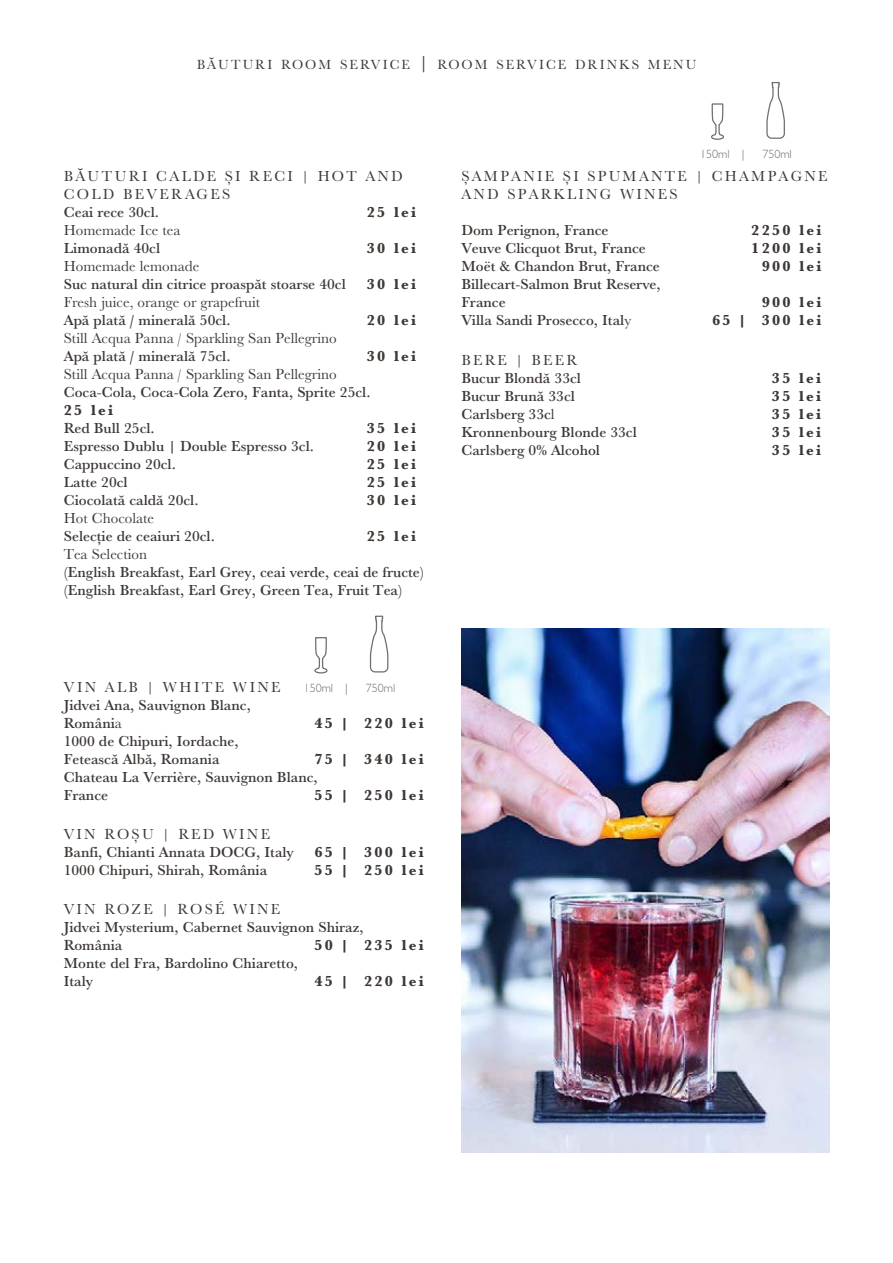
<style>
.page{position:relative;width:893px;height:1263px;background:#fff}
.page>*{position:absolute;margin:0;border:0;box-sizing:border-box;transform-origin:0 0}
.t1{font:500 15px/18px "Baskerville URW";color:#3e3835}
.t2{font:700 expanded 15px "Baskerville URW";letter-spacing:.15em;color:#3e3835}
.t3{font:15px "Baskerville URW";color:#3e3835}
.t4{font:15px/18px "Baskerville URW";letter-spacing:.15em;color:#3e3835}
.t5{font:15px "Baskerville URW";letter-spacing:.165em;color:#3e3835}
.t6{font:13.65px "Baskerville URW";letter-spacing:.145em;color:#3e3835}
.t7{font:300 12px "Gill Sans MT Pro";color:#6d6f71}
.s1{font-size:19.5px}
.s2{font-weight:400}
</style>
<div class="page">
<img style="left:461px;top:629px;width:368px;height:523px">
<svg style="left:314px;top:615px;width:75px;height:59px"></svg>
<div style="left:333px;top:610px;width:34px;height:65px;background:#fff"></div>
<svg style="left:711px;top:82px;width:74px;height:58px"></svg>
<div style="left:729px;top:77px;width:35px;height:64px;background:#fff"></div>
<p class="t6" style="left:197px;top:56px;width:501px">BĂUTURI ROOM SERVICE <span class="s1">|</span> ROOM SERVICE DRINKS MENU</p>
<p class="t4" style="left:64px;top:167px;width:341px">BĂUTURI CALDE ȘI RECI | HOT AND<br>COLD BEVERAGES</p>
<p class="t1" style="left:64px;top:203px;width:97px">Ceai rece 30cl.</p>
<p class="t2" style="left:367px;top:203px;width:51px">25 lei</p>
<p class="t3" style="left:64px;top:220px;width:118px">Homemade Ice tea</p>
<p class="t1" style="left:64px;top:239px;width:98px">Limonadă 40cl</p>
<p class="t2" style="left:367px;top:239px;width:51px">30 lei</p>
<p class="t3" style="left:64px;top:256px;width:137px">Homemade lemonade</p>
<p class="t1" style="left:64px;top:275px;width:284px">Suc natural din citrice proaspăt stoarse 40cl</p>
<p class="t2" style="left:367px;top:275px;width:51px">30 lei</p>
<p class="t3" style="left:64px;top:292px;width:198px">Fresh juice, orange or grapefruit</p>
<p class="t1" style="left:64px;top:311px;width:168px">Apă plată / minerală 50cl.</p>
<p class="t2" style="left:367px;top:311px;width:51px">20 lei</p>
<p class="t3" style="left:64px;top:328px;width:274px">Still Acqua Panna / Sparkling San Pellegrino</p>
<p class="t1" style="left:64px;top:347px;width:168px">Apă plată / minerală 75cl.</p>
<p class="t2" style="left:367px;top:347px;width:51px">30 lei</p>
<p class="t3" style="left:64px;top:364px;width:274px">Still Acqua Panna / Sparkling San Pellegrino</p>
<p class="t1" style="left:64px;top:383px;width:308px">Coca-Cola, Coca-Cola Zero, Fanta, Sprite 25cl.</p>
<p class="t2" style="left:64px;top:401px;width:51px">25 lei</p>
<p class="t1" style="left:64px;top:419px;width:93px">Red Bull 25cl.</p>
<p class="t2" style="left:367px;top:419px;width:51px">35 lei</p>
<p class="t1" style="left:64px;top:437px;width:252px">Espresso Dublu | Double Espresso 3cl.</p>
<p class="t2" style="left:367px;top:437px;width:51px">20 lei</p>
<p class="t1" style="left:64px;top:455px;width:114px">Cappuccino 20cl.</p>
<p class="t2" style="left:367px;top:455px;width:51px">25 lei</p>
<p class="t1" style="left:64px;top:473px;width:65px">Latte 20cl</p>
<p class="t2" style="left:367px;top:473px;width:51px">25 lei</p>
<p class="t1" style="left:64px;top:491px;width:136px">Ciocolată caldă 20cl.</p>
<p class="t2" style="left:367px;top:491px;width:51px">30 lei</p>
<p class="t3" style="left:64px;top:508px;width:92px">Hot Chocolate</p>
<p class="t1" style="left:64px;top:527px;width:153px">Selecție de ceaiuri 20cl.</p>
<p class="t2" style="left:367px;top:527px;width:51px">25 lei</p>
<p class="t3" style="left:64px;top:544px;width:85px">Tea Selection</p>
<p class="t1" style="left:64px;top:563px;width:362px">(English Breakfast, Earl Grey, ceai verde, ceai de fructe) (English Breakfast, Earl Grey, Green Tea, Fruit Tea)</p>
<p class="t5" style="left:64px;top:677px;width:218px">VIN ALB | WHITE WINE</p>
<p class="t1" style="left:64px;top:695px;width:189px">Jidvei Ana, Sauvignon Blanc,<br>Români<span class="s2">a</span></p>
<p class="t7" style="left:304px;top:680px;width:46px">150ml |</p>
<p class="t7" style="left:366px;top:680px;width:31px">750ml</p>
<p class="t2" style="left:314px;top:714px;width:111px">45 | 220 lei</p>
<p class="t1" style="left:64px;top:731px;width:176px">1000 de Chipuri, Iordache,<br>Fetească Albă, Romania</p>
<p class="t2" style="left:314px;top:750px;width:111px">75 | 340 lei</p>
<p class="t1" style="left:64px;top:767px;width:255px">Chateau La Verrière, Sauvignon Blanc,<br>France</p>
<p class="t2" style="left:314px;top:786px;width:111px">55 | 250 lei</p>
<p class="t4" style="left:64px;top:825px;width:208px">VIN ROȘU | RED WINE</p>
<p class="t1" style="left:64px;top:842px;width:232px">Banfi, Chianti Annata DOCG, Italy</p>
<p class="t2" style="left:314px;top:843px;width:111px">65 | 300 lei</p>
<p class="t1" style="left:64px;top:860px;width:205px">1000 Chipuri, Shirah, România</p>
<p class="t2" style="left:314px;top:861px;width:111px">55 | 250 lei</p>
<p class="t4" style="left:64px;top:900px;width:218px">VIN ROZE | ROSÉ WINE</p>
<p class="t1" style="left:64px;top:918px;width:301px">Jidvei Mysterium, Cabernet Sauvignon Shiraz,<br>România</p>
<p class="t2" style="left:314px;top:937px;width:111px">50 | 235 lei</p>
<p class="t1" style="left:64px;top:954px;width:236px">Monte del Fra, Bardolino Chiaretto,<br>Italy</p>
<p class="t2" style="left:314px;top:973px;width:111px">45 | 220 lei</p>
<p class="t7" style="left:700px;top:147px;width:46px">150ml |</p>
<p class="t7" style="left:762px;top:147px;width:31px">750ml</p>
<p class="t4" style="left:461px;top:167px;width:368px">ȘAMPANIE ȘI SPUMANTE | CHAMPAGNE<br>AND SPARKLING WINES</p>
<p class="t1" style="left:461px;top:221px;width:149px">Dom Perignon, France</p>
<p class="t2" style="left:751px;top:221px;width:72px">2250 lei</p>
<p class="t1" style="left:461px;top:239px;width:186px">Veuve Clicquot Brut, France</p>
<p class="t2" style="left:751px;top:239px;width:72px">1200 lei</p>
<p class="t1" style="left:461px;top:257px;width:200px">Moët &amp; Chandon Brut, France</p>
<p class="t2" style="left:762px;top:257px;width:61px">900 lei</p>
<p class="t1" style="left:461px;top:275px;width:201px">Billecart-Salmon Brut Reserve,<br>France</p>
<p class="t2" style="left:762px;top:293px;width:61px">900 lei</p>
<p class="t1" style="left:461px;top:311px;width:171px">Villa Sandi Prosecco, Ital<span class="s2">y</span></p>
<p class="t2" style="left:712px;top:311px;width:111px">65 | 300 lei</p>
<p class="t4" style="left:461px;top:350px;width:117px">BERE | BEER</p>
<p class="t1" style="left:461px;top:368px;width:121px">Bucur Blondă 33cl</p>
<p class="t2" style="left:772px;top:369px;width:51px">35 lei</p>
<p class="t1" style="left:461px;top:386px;width:115px">Bucur Brună 33cl</p>
<p class="t2" style="left:772px;top:387px;width:51px">35 lei</p>
<p class="t1" style="left:461px;top:404px;width:95px">Carlsberg 33c<span class="s2">l</span></p>
<p class="t2" style="left:772px;top:405px;width:51px">35 lei</p>
<p class="t1" style="left:461px;top:422px;width:177px">Kronnenbourg Blonde 33cl</p>
<p class="t2" style="left:772px;top:423px;width:51px">35 lei</p>
<p class="t1" style="left:461px;top:440px;width:140px">Carlsberg 0% Alcohol</p>
<p class="t2" style="left:772px;top:441px;width:51px">35 lei</p>
</div>
